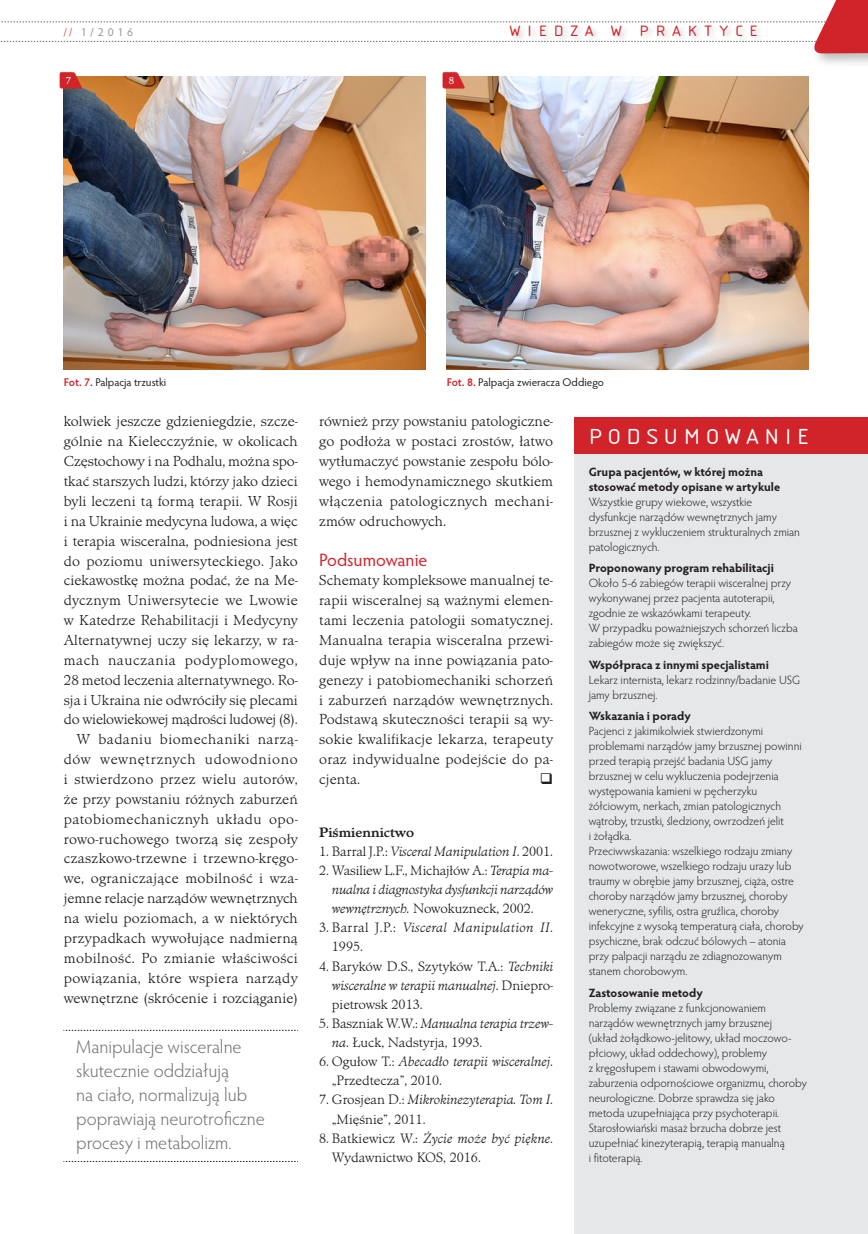
<style>
.page{position:relative;width:868px;height:1234px;background:#fff}
.page>*{position:absolute;margin:0;border:0;box-sizing:border-box;transform-origin:0 0}
.t1{font:22.65px "Isonorm DCE";letter-spacing:.225em;color:#fff;scale:1.11 1}
.szpunt{font:300 18.75px/24px "Hypatia Sans Pro";color:#6c6d70}
.śródtytuł{font:18px "Hypatia Sans Pro";color:#d1232a}
.t2{font:15.6px "Isonorm DCE";letter-spacing:.4em;color:#d1232a;scale:1.11 1}
.tekst_art{font:300 15px/19.8px "Minister TCE";letter-spacing:.005em;color:#231f20;text-align:justify}
.txt_po_srodtytule{font:300 15px/19.8px "Minister TCE";letter-spacing:.02em;color:#231f20;text-align:justify}
.Pismiennictwo_do_9{font:300 14.1px/19.2px "Minister TCE";color:#231f20}
.Pismiennictwo_do_9-2{font:italic 300 14.1px/19.2px "Minister TCE";letter-spacing:-.005em;color:#231f20;text-align:justify}
.Pismiennictwo_do_9-3{font:italic 300 14.1px/19.2px "Minister TCE";letter-spacing:.025em;color:#231f20}
.Pismiennictwo_do_9-4{font:700 14.1px "Minister TCE";color:#231f20}
.streszczenie{font:300 12px/15px "Hypatia Sans Pro";color:#231f20}
.streszczenie-2{font:700 12px/15px "Hypatia Sans Pro";letter-spacing:-.005em;color:#231f20}
.t3{font:11.55px "Hypatia Sans Pro";color:#939598}
.podpis_fot{font:11.25px "Hypatia Sans Pro";color:#231f20}
.t4{font:10.5px "Minister TCE Boo";color:#fff}
.s1{font-weight:300;color:#d1232a}
.s2{font-weight:600;color:#d1232a}
.s3{font-style:normal}
.s4{font-style:italic}
</style>
<div class="page">
<div style="left:811px;top:0;width:56px;height:69px;background:#231f20;opacity:.3"></div>
<svg style="left:0;top:0;width:867px;height:53px"></svg>
<div style="left:508px;top:24px;width:255px;height:19px;background:#231f20;opacity:.2"></div>
<svg style="left:63px;top:1029px;width:235px;height:1px"></svg>
<div style="left:574px;top:449px;width:293px;height:784px;background:#e6e7e9"></div>
<div style="left:574px;top:417px;width:293px;height:36px;background:#d1232a"></div>
<img style="left:64px;top:77px;width:361px;height:292px">
<img style="left:446px;top:77px;width:362px;height:292px">
<svg style="left:60px;top:72px;width:22px;height:17px"></svg>
<svg style="left:442px;top:72px;width:23px;height:17px"></svg>
<p class="t3" style="left:64px;top:24px;width:71px"><span class="s1">//</span> 1/2016</p>
<h3 class="t2" style="left:509px;top:22px;width:225px">WIEDZA W PRAKTYCE</h3>
<p class="t4" style="left:66px;top:75px;width:7px">7</p>
<p class="t4" style="left:448px;top:75px;width:7px">8</p>
<p class="podpis_fot" style="left:64px;top:374px;width:104px"><span class="s2">Fot. 7.</span> Palpacja trzustki</p>
<p class="podpis_fot" style="left:446px;top:374px;width:159px"><span class="s2">Fot. 8.</span> Palpacja zwieracza Oddiego</p>
<p class="tekst_art" style="left:64px;top:412px;width:235px">kolwiek jeszcze gdzieniegdzie, szcze&shy;gólnie na Kielecczyźnie, w okolicach Częstochowy i na Podhalu, można spo&shy;tkać starszych ludzi, którzy jako dzieci byli leczeni tą formą terapii. W Rosji i na Ukrainie medycyna ludowa, a więc i terapia wisceralna, podniesiona jest do poziomu uniwersyteckiego. Jako ciekawostkę można podać, że na Me&shy;dycznym Uniwersytecie we Lwowie w Katedrze Rehabilitacji i Medycyny Alternatywnej uczy się lekarzy, w ra&shy;mach nauczania podyplomowego, 28 metod leczenia alternatywnego. Ro&shy;sja i Ukraina nie odwróciły się plecami do wielowiekowej mądrości ludowej (8).</p>
<p class="tekst_art" style="left:64px;top:729px;width:235px;text-indent:13px">W badaniu biomechaniki narzą&shy;dów wewnętrznych udowodniono i stwierdzono przez wielu autorów, że przy powstaniu różnych zaburzeń patobiomechanicznyh układu opo&shy;rowo-ruchowego tworzą się zespoły czaszkowo-trzewne i trzewno-kręgo&shy;we, ograniczające mobilność i wza&shy;jemne relacje narządów wewnętrznych na wielu poziomach, a w niektórych przypadkach wywołujące nadmierną mobilność. Po zmianie właściwości powiązania, które wspiera narządy wewnętrzne (skrócenie i rozciąganie)</p>
<p class="szpunt" style="left:76px;top:1033px;width:190px">Manipulacje wisceralne skutecznie oddziałują<br>na ciało, normalizują lub poprawiają neurotroficzne procesy i metabolizm.</p>
<p class="tekst_art" style="left:319px;top:412px;width:235px">również przy powstaniu patologiczne&shy;go podłoża w postaci zrostów, łatwo wytłumaczyć powstanie zespołu bólo&shy;wego i hemodynamicznego skutkiem włączenia patologicznych mechani&shy;zmów odruchowych.</p>
<p class="śródtytuł" style="left:319px;top:547px;width:110px">Podsumowanie</p>
<p class="txt_po_srodtytule" style="left:319px;top:570px;width:235px">Schematy kompleksowe manualnej te&shy;rapii wisceralnej są ważnymi elemen&shy;tami leczenia patologii somatycznej.<br>Manualna terapia wisceralna przewi&shy;duje wpływ na inne powiązania pato&shy;genezy i patobiomechaniki schorzeń i zaburzeń narządów wewnętrznych.<br>Podstawą skuteczności terapii są wy&shy;sokie kwalifikacje lekarza, terapeuty oraz indywidualne podejście do pa&shy;cjenta.</p>
<p class="Pismiennictwo_do_9-4" style="left:319px;top:823px;width:96px">Piśmiennictwo</p>
<p class="Pismiennictwo_do_9-2" style="left:319px;top:841px;width:235px"><span class="s3">1. Barral J.P.:</span> Visceral Manipulation I<span class="s3">. 2001.</span></p>
<p class="Pismiennictwo_do_9-2" style="left:332px;top:860px;width:223px;text-indent:-13px"><span class="s3">2. Wasiliew L.F., Michajłów A.:</span> Terapia ma&shy;nualna i diagnostyka dysfunkcji narządów wewnętrznych. <span class="s3">Nowokuzneck, 2002.</span></p>
<p class="Pismiennictwo_do_9-3" style="left:332px;top:918px;width:223px;text-indent:-13px"><span class="s3">3. Barral J.P.:</span> Visceral Manipulation II<span class="s3">.<br>1995.</span></p>
<p class="Pismiennictwo_do_9" style="left:332px;top:956px;width:223px;text-align:justify;text-indent:-13px">4. Baryków D.S., Szytyków T.A.: <span class="s4">Techniki wisceralne w terapii manualnej</span>. Dniepro&shy;pietrowsk 2013.</p>
<p class="Pismiennictwo_do_9" style="left:332px;top:1013px;width:223px;text-indent:-13px">5. Baszniak W.W.: <span class="s4">Manualna terapia trzew&shy;na</span>. Łuck, Nadstyrja, 1993.</p>
<p class="Pismiennictwo_do_9" style="left:332px;top:1051px;width:223px;text-indent:-13px">6. Ogułow T.: <span class="s4">Abecadło terapii wisceralnej</span>. „Przedtecza”, 2010.</p>
<p class="Pismiennictwo_do_9" style="left:332px;top:1090px;width:223px;text-indent:-13px">7. Grosjean D.: <span class="s4">Mikrokinezyterapia. Tom I</span>. „Mięśnie”, 2011.</p>
<p class="Pismiennictwo_do_9" style="left:332px;top:1128px;width:223px;text-indent:-13px">8. Batkiewicz W.: <span class="s4">Życie może być piękne</span>.<br>Wydawnictwo KOS, 2016.</p>
<p class="t1" style="left:588px;top:423px;width:199px">PODSUMOWANIE</p>
<p class="streszczenie-2" style="left:588px;top:463px;width:193px">Grupa pacjentów, w której można stosować metody opisane w artykule</p>
<p class="streszczenie" style="left:588px;top:494px;width:213px">Wszystkie grupy wiekowe, wszystkie dysfunkcje narządów wewnętrznych jamy brzusznej z wykluczeniem strukturalnych zmian patologicznych.</p>
<p class="streszczenie-2" style="left:588px;top:560px;width:187px">Proponowany program rehabilitacji</p>
<p class="streszczenie" style="left:588px;top:575px;width:210px">Około 5-6 zabiegów terapii wisceralnej przy wykonywanej przez pacjenta autoterapii, zgodnie ze wskazówkami terapeuty.<br>W przypadku poważniejszych schorzeń liczba zabiegów może się zwiększyć.</p>
<p class="streszczenie-2" style="left:588px;top:656px;width:182px">Współpraca z innymi specjalistami</p>
<p class="streszczenie" style="left:588px;top:671px;width:213px">Lekarz internista, lekarz rodzinny/badanie USG jamy brzusznej.</p>
<p class="streszczenie-2" style="left:588px;top:707px;width:103px">Wskazania i porady</p>
<p class="streszczenie" style="left:588px;top:723px;width:214px">Pacjenci z jakimikolwiek stwierdzonymi problemami narządów jamy brzusznej powinni przed terapią przejść badania USG jamy brzusznej w celu wykluczenia podejrzenia występowania kamieni w pęcherzyku żółciowym, nerkach, zmian patologicznych wątroby, trzustki, śledziony, owrzodzeń jelit<br>i żołądka.</p>
<p class="streszczenie" style="left:588px;top:843px;width:216px">Przeciwwskazania: wszelkiego rodzaju zmiany nowotworowe, wszelkiego rodzaju urazy lub traumy w obrębie jamy brzusznej, ciąża, ostre choroby narządów jamy brzusznej, choroby weneryczne, syfilis, ostra gruźlica, choroby infekcyjne z wysoką temperaturą ciała, choroby psychiczne, brak odczuć bólowych – atonia przy palpacji narządu ze zdiagnozowanym stanem chorobowym.</p>
<p class="streszczenie-2" style="left:588px;top:984px;width:115px">Zastosowanie metody</p>
<p class="streszczenie" style="left:588px;top:999px;width:220px">Problemy związane z funkcjonowaniem narządów wewnętrznych jamy brzusznej<br>(układ żołądkowo-jelitowy, układ moczowo&shy;płciowy, układ oddechowy), problemy<br>z kręgosłupem i stawami obwodowymi, zaburzenia odpornościowe organizmu, choroby neurologiczne. Dobrze sprawdza się jako metoda uzupełniająca przy psychoterapii.<br>Starosłowiański masaż brzucha dobrze jest uzupełniać kinezyterapią, terapią manualną<br>i fitoterapią.</p>
</div>
